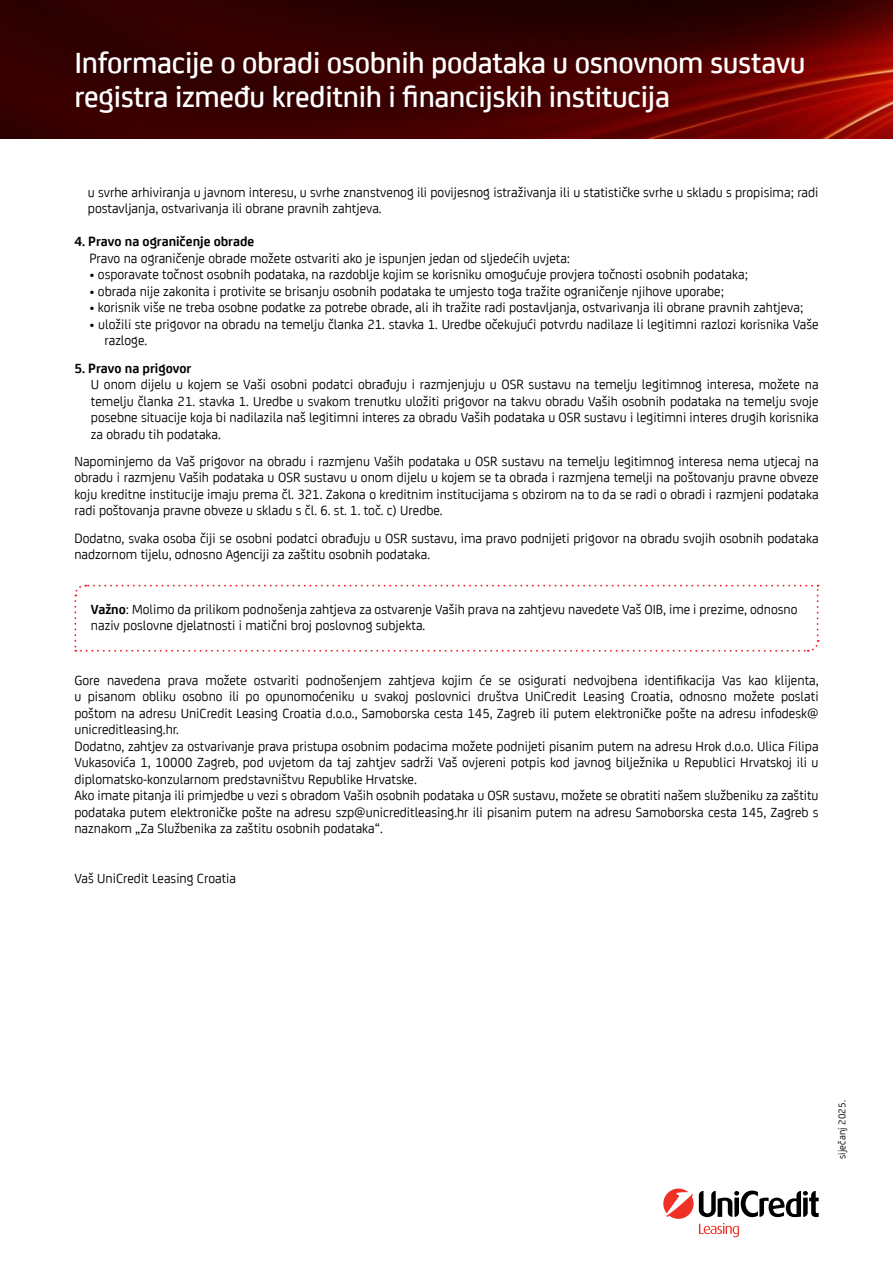
<style>
.page{position:relative;width:893px;height:1263px;background:#fff}
.page>*{position:absolute;margin:0;border:0;box-sizing:border-box;transform-origin:0 0}
.t1{font:500 31.5px/34.5px "Uni Credit";letter-spacing:-.01em;color:#fff}
.t2{font:14.25px/16.5px "Uni Credit";color:#000}
.t3{font:700 14.25px "Uni Credit";color:#000}
.t4{font:10.5px "Uni Credit";letter-spacing:.01em;color:#000}
.s1{font-weight:700}
</style>
<div class="page">
<img style="left:0;top:0;width:893px;height:138px">
<svg style="left:663px;top:1188px;width:156px;height:49px"></svg>
<svg style="left:74px;top:584px;width:746px;height:68px"></svg>
<h1 class="t1" style="left:74px;top:43px;width:733px">Informacije o obradi osobnih podataka u osnovnom sustavu registra između kreditnih i financijskih institucija</h1>
<p class="t2" style="left:88px;top:183px;width:732px">u svrhe arhiviranja u javnom interesu, u svrhe znanstvenog ili povijesnog istraživanja ili u statističke svrhe u skladu s propisima; radi postavljanja, ostvarivanja ili obrane pravnih zahtjeva.</p>
<p class="t3" style="left:74px;top:231px;width:181px">4. Pravo na ograničenje obrade</p>
<p class="t2" style="left:89px;top:249px;width:482px">Pravo na ograničenje obrade možete ostvariti ako je ispunjen jedan od sljedećih uvjeta:</p>
<p class="t2" style="left:89px;top:265px;width:660px">• osporavate točnost osobnih podataka, na razdoblje kojim se korisniku omogućuje provjera točnosti osobnih podataka;</p>
<p class="t2" style="left:89px;top:282px;width:636px">• obrada nije zakonita i protivite se brisanju osobnih podataka te umjesto toga tražite ograničenje njihove uporabe;</p>
<p class="t2" style="left:89px;top:298px;width:715px">• korisnik više ne treba osobne podatke za potrebe obrade, ali ih tražite radi postavljanja, ostvarivanja ili obrane pravnih zahtjeva;</p>
<p class="t2" style="left:104px;top:315px;width:716px;text-indent:-15px">• uložili ste prigovor na obradu na temelju članka 21. stavka 1. Uredbe očekujući potvrdu nadilaze li legitimni razlozi korisnika Vaše razloge.</p>
<p class="t3" style="left:74px;top:357px;width:119px">5. Pravo na prigovor</p>
<p class="t2" style="left:91px;top:375px;width:729px;text-align:justify">U onom dijelu u kojem se Vaši osobni podatci obrađuju i razmjenjuju u OSR sustavu na temelju legitimnog interesa, možete na temelju članka 21. stavka 1. Uredbe u svakom trenutku uložiti prigovor na takvu obradu Vaših osobnih podataka na temelju svoje posebne situacije koja bi nadilazila naš legitimni interes za obradu Vaših podataka u OSR sustavu i legitimni interes drugih korisnika za obradu tih podataka.</p>
<p class="t2" style="left:74px;top:452px;width:746px;text-align:justify">Napominjemo da Vaš prigovor na obradu i razmjenu Vaših podataka u OSR sustavu na temelju legitimnog interesa nema utjecaj na obradu i razmjenu Vaših podataka u OSR sustavu u onom dijelu u kojem se ta obrada i razmjena temelji na poštovanju pravne obveze koju kreditne institucije imaju prema čl. 321. Zakona o kreditnim institucijama s obzirom na to da se radi o obradi i razmjeni podataka radi poštovanja pravne obveze u skladu s čl. 6. st. 1. toč. c) Uredbe.</p>
<p class="t2" style="left:74px;top:529px;width:746px">Dodatno, svaka osoba čiji se osobni podatci obrađuju u OSR sustavu, ima pravo podnijeti prigovor na obradu svojih osobnih podataka nadzornom tijelu, odnosno Agenciji za zaštitu osobnih podataka.</p>
<p class="t2" style="left:91px;top:600px;width:708px"><span class="s1">Važno</span>: Molimo da prilikom podnošenja zahtjeva za ostvarenje Vaših prava na zahtjevu navedete Vaš OIB, ime i prezime, odnosno naziv poslovne djelatnosti i matični broj poslovnog subjekta.</p>
<p class="t2" style="left:74px;top:671px;width:746px">Gore navedena prava možete ostvariti podnošenjem zahtjeva kojim će se osigurati nedvojbena identifikacija Vas kao klijenta, u pisanom obliku osobno ili po opunomoćeniku u svakoj poslovnici društva UniCredit Leasing Croatia, odnosno možete poslati poštom na adresu UniCredit Leasing Croatia d.o.o., Samoborska cesta 145, Zagreb ili putem elektroničke pošte na adresu infodesk@ unicreditleasing.hr.<br>Dodatno, zahtjev za ostvarivanje prava pristupa osobnim podacima možete podnijeti pisanim putem na adresu Hrok d.o.o. Ulica Filipa Vukasovića 1, 10000 Zagreb, pod uvjetom da taj zahtjev sadrži Vaš ovjereni potpis kod javnog bilježnika u Republici Hrvatskoj ili u diplomatsko-konzularnom predstavništvu Republike Hrvatske.<br>Ako imate pitanja ili primjedbe u vezi s obradom Vaših osobnih podataka u OSR sustavu, možete se obratiti našem službeniku za zaštitu podataka putem elektroničke pošte na adresu szp@unicreditleasing.hr ili pisanim putem na adresu Samoborska cesta 145, Zagreb s naznakom „Za Službenika za zaštitu osobnih podataka“.</p>
<p class="t2" style="left:74px;top:869px;width:163px">Vaš UniCredit Leasing Croatia</p>
<p class="t4" style="left:835px;top:1159px;width:60px;rotate:-90deg">siječanj 2025.</p>
</div>
